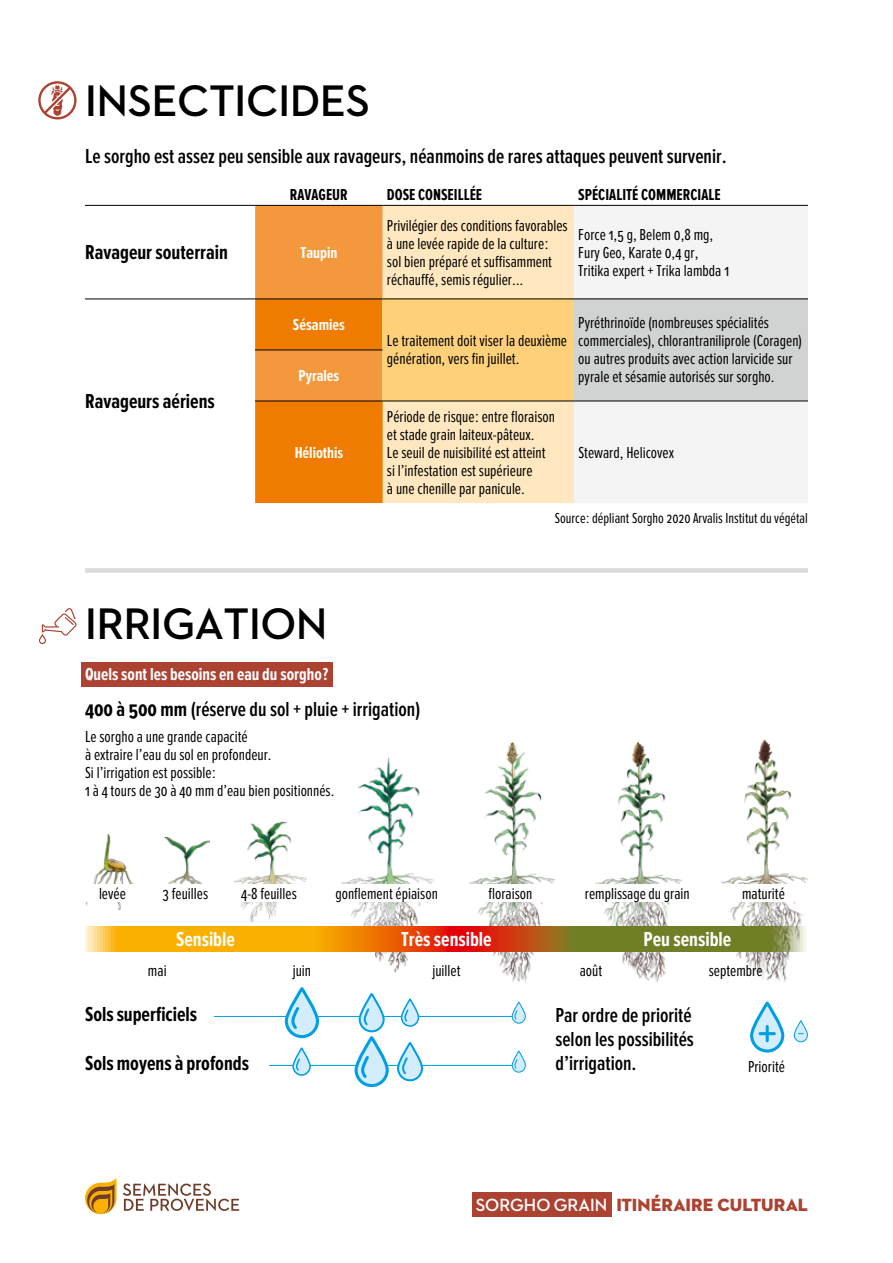
<style>
.page{position:relative;width:893px;height:1263px;background:#fff}
.page>*{position:absolute;margin:0;border:0;box-sizing:border-box;transform-origin:0 0}
.t1{font:700 45px "Neutraface 2 Display";color:#000}
.t2{font:600 21px/24px "Proxima Nova Ex Cn";color:#000}
.t3{font:700 21px "Proxima Nova Ex Cn";color:#000}
.t4{font:700 21px "Proxima Nova Ex Cn";color:#fff}
.t5{font:700 18px "Proxima Nova Ex Cn";color:#fff}
.t6{font:18px "Neutraface 2 Display Titling";letter-spacing:.005em;color:#ac4232}
.t7{font:16.5px/18px "Proxima Nova Ex Cn";color:#000}
.t8{font:700 16.5px "Proxima Nova Ex Cn";color:#000}
.t9{font:700 16.5px "Proxima Nova Ex Cn";color:#fff}
.t10{font:15px "Proxima Nova Ex Cn";color:#000}
.s1{font-weight:700}
.s2{font-family:"Neutraface 2 Display";font-weight:700;color:#fff}
</style>
<div class="page">
<div style="left:85px;top:568px;width:723px;height:5px;background:#d9dada"></div>
<svg style="left:39px;top:608px;width:38px;height:36px"></svg>
<div style="left:81px;top:662px;width:252px;height:24px;background:#ac4232"></div>
<img style="left:85px;top:834px;width:49px;height:76px">
<img style="left:594px;top:742px;width:87px;height:240px">
<img style="left:164px;top:837px;width:45px;height:47px">
<img style="left:234px;top:821px;width:72px;height:100px">
<img style="left:720px;top:741px;width:88px;height:241px">
<img style="left:340px;top:758px;width:93px;height:215px">
<img style="left:467px;top:742px;width:88px;height:240px">
<div style="left:85px;top:885px;width:781px;height:17px;background:#fff"></div>
<svg style="left:85px;top:927px;width:723px;height:24px;background:#c4811a"></svg>
<hr style="left:269px;top:1065px;width:250px;height:1px;background:#009ee3">
<hr style="left:214px;top:1016px;width:305px;height:1px;background:#009ee3">
<svg style="left:283px;top:989px;width:38px;height:50px"></svg>
<svg style="left:353px;top:994px;width:37px;height:94px"></svg>
<svg style="left:396px;top:1043px;width:28px;height:39px"></svg>
<svg style="left:400px;top:999px;width:20px;height:28px"></svg>
<svg style="left:292px;top:1048px;width:20px;height:28px"></svg>
<svg style="left:511px;top:1002px;width:15px;height:22px"></svg>
<svg style="left:511px;top:1051px;width:15px;height:22px"></svg>
<svg style="left:752px;top:1003px;width:31px;height:48px"></svg>
<div style="left:750px;top:1001px;width:34px;height:51px;border:3px solid #009ee3;border-radius:16px"></div>
<hr style="left:760px;top:1032px;width:14px;height:3px;background:#009ee3">
<hr style="left:766px;top:1026px;width:3px;height:15px;background:#009ee3">
<svg style="left:794px;top:1021px;width:13px;height:21px"></svg>
<div style="left:794px;top:1020px;width:14px;height:22px;border:1px solid #009ee3;border-radius:7px"></div>
<svg style="left:123px;top:1183px;width:116px;height:28px"></svg>
<svg style="left:85px;top:1178px;width:31px;height:36px"></svg>
<div style="left:472px;top:1193px;width:140px;height:24px;background:#ac4232"></div>
<div style="left:383px;top:206px;width:191px;height:297px;background:#ffe8bf"></div>
<div style="left:574px;top:206px;width:234px;height:297px;background:#f4f4f4"></div>
<svg style="left:255px;top:206px;width:128px;height:297px;background:#f0891e"></svg>
<div style="left:383px;top:299px;width:191px;height:102px;background:#fdd079"></div>
<div style="left:574px;top:299px;width:234px;height:102px;background:#d1d2d2"></div>
<hr style="left:85px;top:299px;width:170px;height:1px;background:#000">
<hr style="left:255px;top:299px;width:128px;height:1px;background:#000">
<hr style="left:383px;top:299px;width:191px;height:1px;background:#000">
<hr style="left:574px;top:299px;width:234px;height:1px;background:#000">
<hr style="left:383px;top:205px;width:191px;height:1px;background:#000">
<hr style="left:574px;top:205px;width:234px;height:1px;background:#000">
<hr style="left:85px;top:205px;width:170px;height:1px;background:#000">
<hr style="left:255px;top:205px;width:128px;height:1px;background:#000">
<hr style="left:255px;top:350px;width:128px;height:1px;background:#000">
<hr style="left:255px;top:401px;width:128px;height:1px;background:#000">
<hr style="left:383px;top:401px;width:191px;height:1px;background:#000">
<hr style="left:574px;top:401px;width:234px;height:1px;background:#000">
<svg style="left:38px;top:81px;width:39px;height:38px"></svg>
<h1 class="t1" style="left:85px;top:75px;width:286px">INSECTICIDES</h1>
<p class="t2" style="left:85px;top:144px;width:643px">Le sorgho est assez peu sensible aux ravageurs, néanmoins de rares attaques peuvent survenir.</p>
<p class="t8" style="left:290px;top:185px;width:59px">RAVAGEUR</p>
<p class="t8" style="left:387px;top:185px;width:97px">DOSE CONSEILLÉE</p>
<p class="t8" style="left:578px;top:185px;width:144px">SPÉCIALITÉ COMMERCIALE</p>
<p class="t3" style="left:85px;top:241px;width:144px">Ravageur souterrain</p>
<p class="t9" style="left:300px;top:243px;width:39px">Taupin</p>
<p class="t9" style="left:293px;top:315px;width:53px">Sésamies</p>
<p class="t7" style="left:387px;top:217px;width:182px">Privilégier des conditions favorables à une levée rapide de la culture :<br>sol bien préparé et suffisamment réchauffé, semis régulier…</p>
<p class="t7" style="left:578px;top:226px;width:152px">Force 1,5 g, Belem 0,8 mg,<br>Fury Geo, Karate 0,4 gr,<br>Tritika expert + Trika lambda 1</p>
<p class="t7" style="left:387px;top:332px;width:182px">Le traitement doit viser la deuxième génération, vers fin juillet.</p>
<p class="t7" style="left:578px;top:314px;width:225px">Pyréthrinoïde (nombreuses spécialités commerciales), chlorantraniliprole (Coragen) ou autres produits avec action larvicide sur</p>
<p class="t3" style="left:85px;top:390px;width:131px">Ravageurs aériens</p>
<p class="t9" style="left:299px;top:366px;width:42px">Pyrales</p>
<p class="t7" style="left:578px;top:368px;width:198px">pyrale et sésamie autorisés sur sorgho.</p>
<p class="t9" style="left:295px;top:443px;width:50px">Héliothis</p>
<p class="t7" style="left:387px;top:408px;width:170px">Période de risque : entre floraison et stade grain laiteux-pâteux.<br>Le seuil de nuisibilité est atteint si l’infestation est supérieure<br>à une chenille par panicule.</p>
<p class="t7" style="left:578px;top:444px;width:97px">Steward, Helicovex</p>
<p class="t10" style="left:555px;top:510px;width:255px">Source : dépliant Sorgho 2020 Arvalis Institut du végétal</p>
<h1 class="t1" style="left:85px;top:598px;width:244px">IRRIGATION</h1>
<p class="t5" style="left:85px;top:664px;width:245px">Quels sont les besoins en eau du sorgho ?</p>
<p class="t2" style="left:85px;top:697px;width:337px"><span class="s1">400 à 500 mm</span> (réserve du sol + pluie + irrigation)</p>
<p class="t7" style="left:85px;top:728px;width:251px">Le sorgho a une grande capacité<br>à extraire l’eau du sol en profondeur.<br>Si l’irrigation est possible :<br>1 à 4 tours de 30 à 40 mm d’eau bien positionnés.</p>
<p class="t7" style="left:99px;top:884px;width:28px">levée</p>
<p class="t7" style="left:163px;top:884px;width:47px">3 feuilles</p>
<p class="t7" style="left:241px;top:884px;width:57px">4-8 feuilles</p>
<p class="t7" style="left:335px;top:884px;width:104px">gonflement épiaison</p>
<p class="t7" style="left:488px;top:884px;width:45px">floraison</p>
<p class="t7" style="left:585px;top:884px;width:106px">remplissage du grain</p>
<p class="t7" style="left:742px;top:884px;width:44px">maturité</p>
<p class="t4" style="left:176px;top:927px;width:60px">Sensible</p>
<p class="t4" style="left:401px;top:927px;width:92px">Très sensible</p>
<p class="t4" style="left:644px;top:927px;width:89px">Peu sensible</p>
<p class="t7" style="left:148px;top:962px;width:20px">mai</p>
<p class="t7" style="left:293px;top:962px;width:20px">juin</p>
<p class="t7" style="left:432px;top:962px;width:30px">juillet</p>
<p class="t7" style="left:580px;top:962px;width:24px">août</p>
<p class="t7" style="left:709px;top:962px;width:55px">septembre</p>
<p class="t3" style="left:85px;top:1003px;width:113px">Sols superficiels</p>
<p class="t2" style="left:555px;top:1003px;width:140px">Par ordre de priorité selon les possibilités</p>
<p class="t3" style="left:85px;top:1052px;width:165px">Sols moyens à profonds</p>
<p class="t2" style="left:556px;top:1051px;width:83px">d’irrigation.</p>
<p class="t7" style="left:748px;top:1058px;width:38px">Priorité</p>
<p class="t6" style="left:476px;top:1193px;width:334px"><span class="s2">SORGHO GRAIN</span> ITINÉRAIRE CULTURAL</p>
</div>
